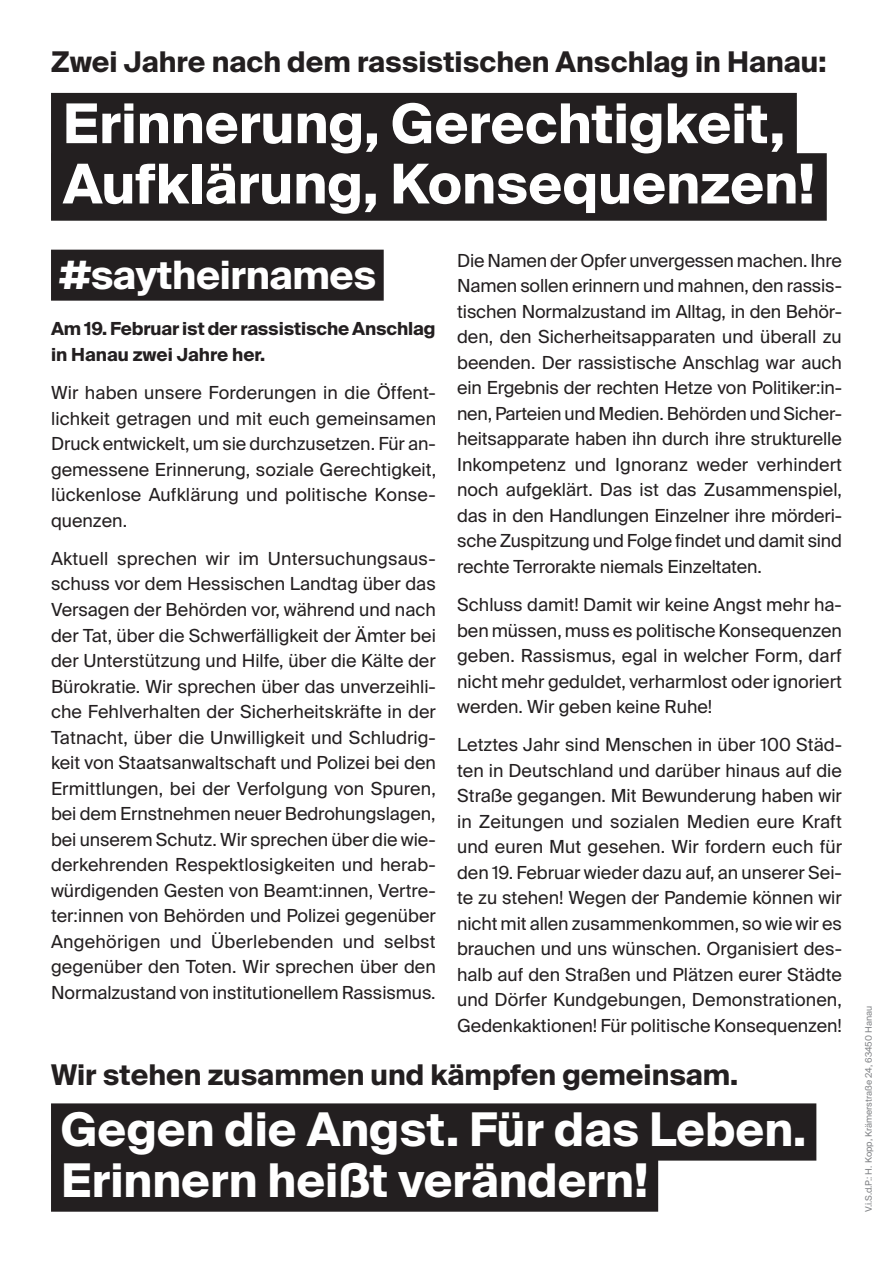
<style>
.page{position:relative;width:893px;height:1263px;background:#fff}
.page>*{position:absolute;margin:0;border:0;box-sizing:border-box;transform-origin:0 0}
.t1{font:700 54.75px/60.3px "Suisse Intl";color:#fff}
.t2{font:700 46.5px/51.2px "Suisse Intl";color:#fff}
.t3{font:700 39px "Suisse Intl";letter-spacing:-.01em;color:#fff}
.t4{font:700 28.5px "Suisse Intl";color:#231f20}
.t5{font:18px/25.5px "Suisse Intl";letter-spacing:-.005em;color:#231f20;text-align:justify}
.t6{font:700 18px/25.5px "Suisse Intl";letter-spacing:-.005em;color:#231f20}
.t7{font:9px "Suisse Intl";color:#808285}
</style>
<div class="page">
<div style="left:51px;top:250px;width:333px;height:51px;background:#231f20"></div>
<div style="left:51px;top:93px;width:746px;height:67px;background:#231f20"></div>
<div style="left:51px;top:153px;width:776px;height:68px;background:#231f20"></div>
<div style="left:51px;top:1103px;width:765px;height:57px;background:#231f20"></div>
<div style="left:51px;top:1154px;width:607px;height:58px;background:#231f20"></div>
<h3 class="t4" style="left:51px;top:46px;width:777px">Zwei Jahre nach dem rassistischen Anschlag in Hanau:</h3>
<h1 class="t1" style="left:63px;top:94px;width:754px">Erinnerung, Gerechtigkeit,<br>Aufklärung, Konsequenzen!</h1>
<h3 class="t3" style="left:59px;top:252px;width:319px">#saytheirnames</h3>
<p class="t6" style="left:51px;top:316px;width:386px">Am 19. Februar ist der rassistische Anschlag in Hanau zwei Jahre her.</p>
<p class="t5" style="left:51px;top:380px;width:387px">Wir haben unsere Forderungen in die Öffent&shy;lichkeit getragen und mit euch gemeinsamen Druck entwickelt, um sie durchzusetzen. Für an&shy;gemessene Erinnerung, soziale Gerechtigkeit, lückenlose Aufklärung und politische Konse&shy;quenzen.</p>
<p class="t5" style="left:51px;top:546px;width:386px">Aktuell sprechen wir im Untersuchungsaus&shy;schuss vor dem Hessischen Landtag über das Versagen der Behörden vor, während und nach der Tat, über die Schwerfälligkeit der Ämter bei der Unterstützung und Hilfe, über die Kälte der Bürokratie. Wir sprechen über das unverzeihli&shy;che Fehlverhalten der Sicherheitskräfte in der Tatnacht, über die Unwilligkeit und Schludrig&shy;keit von Staatsanwaltschaft und Polizei bei den Ermittlungen, bei der Verfolgung von Spuren, bei dem Ernstnehmen neuer Bedrohungslagen, bei unserem Schutz. Wir sprechen über die wie&shy;derkehrenden Respektlosigkeiten und herab&shy;würdigenden Gesten von Beamt:innen, Vertre&shy;ter:innen von Behörden und Polizei gegenüber Angehörigen und Überlebenden und selbst gegenüber den Toten. Wir sprechen über den Normalzustand von institutionellem Rassismus.</p>
<p class="t5" style="left:457px;top:248px;width:387px">Die Namen der Opfer unvergessen machen. Ihre Namen sollen erinnern und mahnen, den rassis&shy;tischen Normalzustand im Alltag, in den Behör&shy;den, den Sicherheitsapparaten und überall zu beenden. Der rassistische Anschlag war auch ein Ergebnis der rechten Hetze von Politiker:in&shy;nen, Parteien und Medien. Behörden und Sicher&shy;heitsapparate haben ihn durch ihre strukturelle Inkompetenz und Ignoranz weder verhindert noch aufgeklärt. Das ist das Zusammenspiel, das in den Handlungen Einzelner ihre mörderi&shy;sche Zuspitzung und Folge findet und damit sind rechte Terrorakte niemals Einzeltaten.</p>
<p class="t5" style="left:457px;top:592px;width:386px">Schluss damit! Damit wir keine Angst mehr ha&shy;ben müssen, muss es politische Konsequenzen geben. Rassismus, egal in welcher Form, darf nicht mehr geduldet, verharmlost oder ignoriert werden. Wir geben keine Ruhe!</p>
<p class="t5" style="left:457px;top:732px;width:386px">Letztes Jahr sind Menschen in über 100 Städ&shy;ten in Deutschland und darüber hinaus auf die Straße gegangen. Mit Bewunderung haben wir in Zeitungen und sozialen Medien eure Kraft und euren Mut gesehen. Wir fordern euch für den 19. Februar wieder dazu auf, an unserer Sei&shy;te zu stehen! Wegen der Pandemie können wir nicht mit allen zusammenkommen, so wie wir es brauchen und uns wünschen. Organisiert des&shy;halb auf den Straßen und Plätzen eurer Städte und Dörfer Kundgebungen, Demonstrationen, Gedenkaktionen! Für politische Konsequenzen!</p>
<h3 class="t4" style="left:51px;top:1058px;width:689px">Wir stehen zusammen und kämpfen gemeinsam.</h3>
<h2 class="t2" style="left:61px;top:1104px;width:747px">Gegen die Angst. Für das Leben.<br>Erinnern heißt verändern!</h2>
<p class="t7" style="left:863px;top:1212px;width:208px;rotate:-90deg">V.i.S.d.P.: H. Kopp, Krämerstraße 24, 63450 Hanau</p>
</div>
